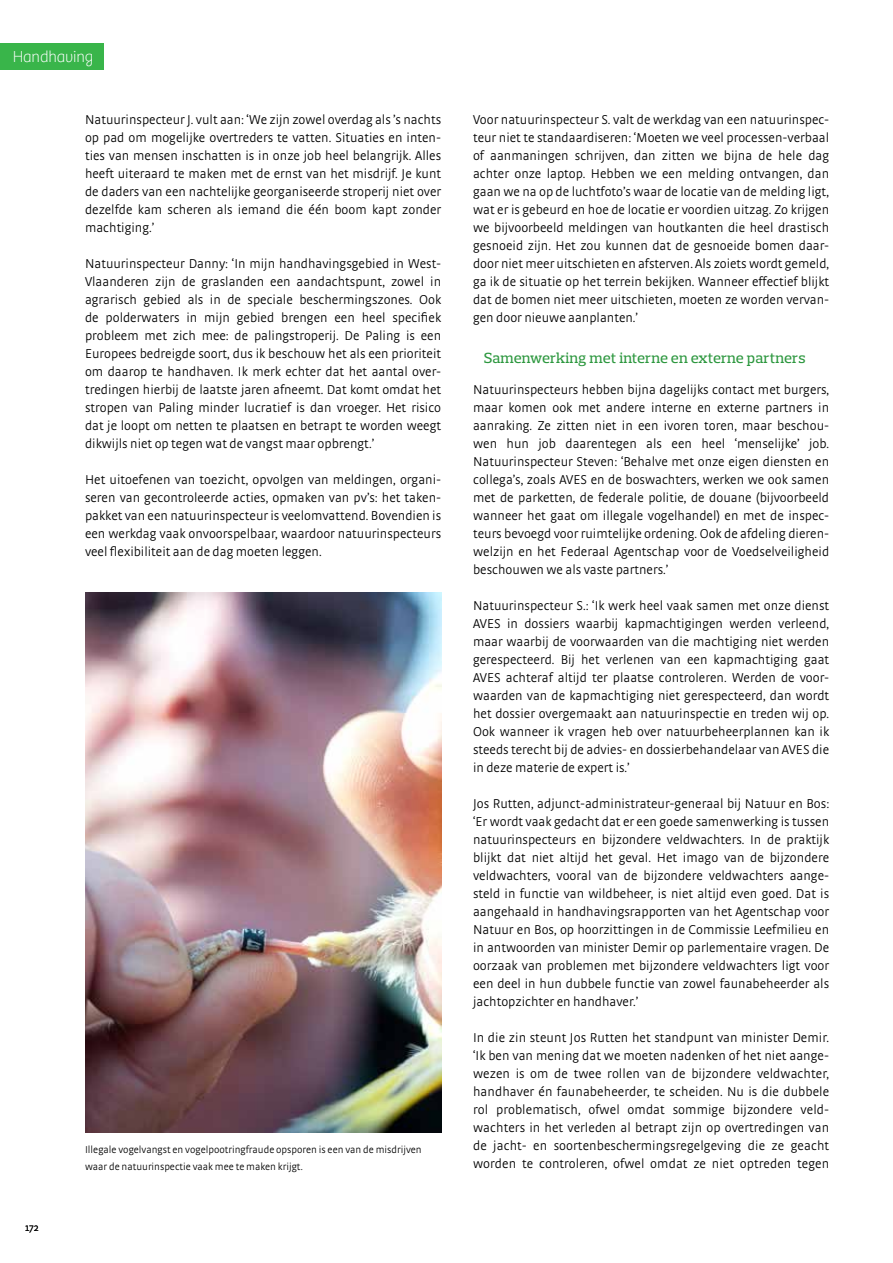
<style>
.page{position:relative;width:893px;height:1263px;background:#fff}
.page>*{position:absolute;margin:0;border:0;box-sizing:border-box;transform-origin:0 0}
.t1{font:100 16.5px "Bree";letter-spacing:-.01em;color:#fff}
.t2{font:500 15px "Prelo Slab";color:#2c973e}
.t3{font:300 13.5px/18px "Strada OT";color:#000;text-align:justify}
.t4{font:300 10.5px/16.5px "Strada OT";color:#000}
</style>
<div class="page">
<div style="left:0;top:43px;width:104px;height:26px;background:#39b54a"></div>
<img style="left:85px;top:592px;width:356px;height:540px">
<p class="t1" style="left:13px;top:47px;width:82px">Handhaving</p>
<p class="t3" style="left:85px;top:111px;width:358px">Natuurinspecteur J. vult aan: ‘We zijn zowel overdag als ’s nachts op pad om mogelijke overtreders te vatten. Situaties en inten&shy;ties van mensen inschatten is in onze job heel belangrijk. Alles heeft uiteraard te maken met de ernst van het misdrijf. Je kunt de daders van een nachtelijke georganiseerde stroperij niet over dezelfde kam scheren als iemand die één boom kapt zonder machtiging.’</p>
<p class="t3" style="left:85px;top:255px;width:358px">Natuurinspecteur Danny: ‘In mijn handhavingsgebied in West-Vlaanderen zijn de graslanden een aandachtspunt, zowel in agrarisch gebied als in de speciale beschermingszones. Ook de polderwaters in mijn gebied brengen een heel specifiek probleem met zich mee: de palingstroperij. De Paling is een Europees bedreigde soort, dus ik beschouw het als een prioriteit om daarop te handhaven. Ik merk echter dat het aantal over&shy;tredingen hierbij de laatste jaren afneemt. Dat komt omdat het stropen van Paling minder lucratief is dan vroeger. Het risico dat je loopt om netten te plaatsen en betrapt te worden weegt dikwijls niet op tegen wat de vangst maar opbrengt.’</p>
<p class="t3" style="left:85px;top:471px;width:358px">Het uitoefenen van toezicht, opvolgen van meldingen, organi&shy;seren van gecontroleerde acties, opmaken van pv’s: het taken&shy;pakket van een natuurinspecteur is veelomvattend. Bovendien is een werkdag vaak onvoorspelbaar, waardoor natuurinspecteurs veel flexibiliteit aan de dag moeten leggen.</p>
<p class="t4" style="left:25px;top:1219px;width:15px">172</p>
<p class="t4" style="left:85px;top:1142px;width:338px">Illegale vogelvangst en vogelpootringfraude opsporen is een van de misdrijven waar de natuurinspectie vaak mee te maken krijgt.</p>
<p class="t3" style="left:473px;top:111px;width:358px">Voor natuurinspecteur S. valt de werkdag van een natuurinspec&shy;teur niet te standaardiseren: ‘Moeten we veel processen-verbaal of aanmaningen schrijven, dan zitten we bijna de hele dag achter onze laptop. Hebben we een melding ontvangen, dan gaan we na op de luchtfoto’s waar de locatie van de melding ligt, wat er is gebeurd en hoe de locatie er voordien uitzag. Zo krijgen we bijvoorbeeld meldingen van houtkanten die heel drastisch gesnoeid zijn. Het zou kunnen dat de gesnoeide bomen daar&shy;door niet meer uitschieten en afsterven. Als zoiets wordt gemeld, ga ik de situatie op het terrein bekijken. Wanneer effectief blijkt dat de bomen niet meer uitschieten, moeten ze worden vervan&shy;gen door nieuwe aanplanten.’</p>
<p class="t2" style="left:484px;top:349px;width:323px">Samenwerking met interne en externe partners</p>
<p class="t3" style="left:473px;top:381px;width:358px">Natuurinspecteurs hebben bijna dagelijks contact met burgers, maar komen ook met andere interne en externe partners in aanraking. Ze zitten niet in een ivoren toren, maar beschou&shy;wen hun job daarentegen als een heel ‘menselijke’ job.<br>Natuurinspecteur Steven: ‘Behalve met onze eigen diensten en collega’s, zoals AVES en de boswachters, werken we ook samen met de parketten, de federale politie, de douane (bijvoorbeeld wanneer het gaat om illegale vogelhandel) en met de inspec&shy;teurs bevoegd voor ruimtelijke ordening. Ook de afdeling dieren&shy;welzijn en het Federaal Agentschap voor de Voedselveiligheid beschouwen we als vaste partners.’</p>
<p class="t3" style="left:473px;top:597px;width:358px">Natuurinspecteur S.: ‘Ik werk heel vaak samen met onze dienst AVES in dossiers waarbij kapmachtigingen werden verleend, maar waarbij de voorwaarden van die machtiging niet werden gerespecteerd. Bij het verlenen van een kapmachtiging gaat AVES achteraf altijd ter plaatse controleren. Werden de voor&shy;waarden van de kapmachtiging niet gerespecteerd, dan wordt het dossier overgemaakt aan natuurinspectie en treden wij op.<br>Ook wanneer ik vragen heb over natuurbeheerplannen kan ik steeds terecht bij de advies- en dossierbehandelaar van AVES die in deze materie de expert is.’</p>
<p class="t3" style="left:473px;top:795px;width:358px">Jos Rutten, adjunct-administrateur-generaal bij Natuur en Bos: ‘Er wordt vaak gedacht dat er een goede samenwerking is tussen natuurinspecteurs en bijzondere veldwachters. In de praktijk blijkt dat niet altijd het geval. Het imago van de bijzondere veldwachters, vooral van de bijzondere veldwachters aange&shy;steld in functie van wildbeheer, is niet altijd even goed. Dat is aangehaald in handhavingsrapporten van het Agentschap voor Natuur en Bos, op hoorzittingen in de Commissie Leefmilieu en in antwoorden van minister Demir op parlementaire vragen. De oorzaak van problemen met bijzondere veldwachters ligt voor een deel in hun dubbele functie van zowel faunabeheerder als jachtopzichter en handhaver.’</p>
<p class="t3" style="left:473px;top:1029px;width:358px">In die zin steunt Jos Rutten het standpunt van minister Demir. ‘Ik ben van mening dat we moeten nadenken of het niet aange&shy;wezen is om de twee rollen van de bijzondere veldwachter, handhaver én faunabeheerder, te scheiden. Nu is die dubbele rol problematisch, ofwel omdat sommige bijzondere veld&shy;wachters in het verleden al betrapt zijn op overtredingen van de jacht- en soortenbeschermingsregelgeving die ze geacht worden te controleren, ofwel omdat ze niet optreden tegen</p>
</div>
